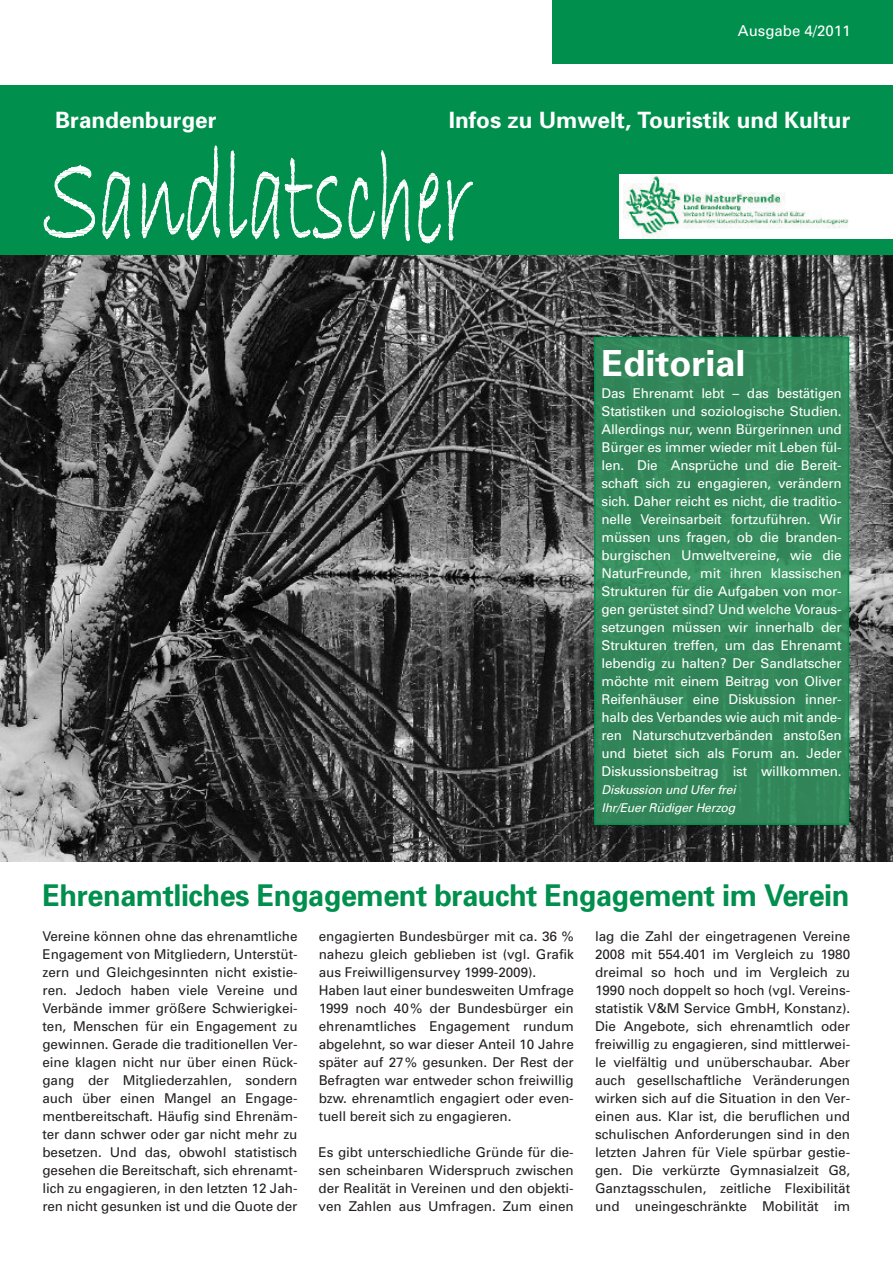
<style>
.page{position:relative;width:893px;height:1263px;background:#fff}
.page>*{position:absolute;margin:0;border:0;box-sizing:border-box;transform-origin:0 0}
.t1{font:700 36px "Univers";color:#fff}
.t2{font:700 30px "Univers";letter-spacing:-.015em;color:#008f4d;scale:.96 1}
.t3{font:700 22.5px "Univers";color:#fff}
.t4{font:15px "Univers";color:#fff}
.t5{font:13.5px/18px "Univers";letter-spacing:-.005em;color:#231f20;text-align:justify}
.t6{font:13.5px/18px "Univers";letter-spacing:-.015em;color:#fff;text-align:justify}
.t7{font:italic 12.15px/18px "Univers";letter-spacing:-.015em;color:#fff}
.s1{color:#008f4d}
</style>
<div class="page">
<div style="left:553px;top:0;width:340px;height:64px;background:#008f4d"></div>
<div style="left:0;top:85px;width:893px;height:170px;background:#008f4d"></div>
<div style="left:619px;top:174px;width:274px;height:65px;background:#fff"></div>
<img style="left:624px;top:175px;width:225px;height:63px">
<svg style="left:44px;top:146px;width:429px;height:97px"></svg>
<img style="left:0;top:255px;width:893px;height:606px">
<img style="left:597px;top:340px;width:249px;height:482px">
<div style="left:594px;top:337px;width:255px;height:488px;border:2px solid #008f4d"></div>
<p class="t4" style="left:738px;top:26px;width:114px">Ausgabe 4/2011</p>
<h3 class="t3" style="left:55px;top:112px;width:318px">Brandenburger <span class="s1">NaturFreunde</span></h3>
<h3 class="t3" style="left:449px;top:112px;width:403px">Infos zu Umwelt, Touristik und Kultur</h3>
<h1 class="t1" style="left:602px;top:350px;width:145px">Editorial</h1>
<p class="t6" style="left:601px;top:386px;width:242px">Das Ehrenamt lebt – das bestätigen Statistiken und soziologische Studien.<br>Allerdings nur, wenn Bürgerinnen und Bürger es immer wieder mit Leben fül&shy;len. Die Ansprüche und die Bereit&shy;schaft sich zu engagieren, verändern sich. Daher reicht es nicht, die traditio&shy;nelle Vereinsarbeit fortzuführen. Wir müssen uns fragen, ob die branden&shy;burgischen Umweltvereine, wie die NaturFreunde, mit ihren klassischen Strukturen für die Aufgaben von mor&shy;gen gerüstet sind? Und welche Voraus&shy;setzungen müssen wir innerhalb der Strukturen treffen, um das Ehrenamt lebendig zu halten? Der Sandlatscher möchte mit einem Beitrag von Oliver Reifenhäuser eine Diskussion inner&shy;halb des Verbandes wie auch mit ande&shy;ren Naturschutzverbänden anstoßen und bietet sich als Forum an. Jeder Diskussionsbeitrag ist willkommen.</p>
<p class="t7" style="left:602px;top:782px;width:136px">Diskussion und Ufer frei<br>Ihr/Euer Rüdiger Herzog</p>
<h2 class="t2" style="left:43px;top:884px;width:842px">Ehrenamtliches Engagement braucht Engagement im Verein</h2>
<p class="t5" style="left:42px;top:928px;width:257px">Vereine können ohne das ehrenamtliche Engagement von Mitgliedern, Unterstüt&shy;zern und Gleichgesinnten nicht existie&shy;ren. Jedoch haben viele Vereine und Verbände immer größere Schwierigkei&shy;ten, Menschen für ein Engagement zu gewinnen. Gerade die traditionellen Ver&shy;eine klagen nicht nur über einen Rück&shy;gang der Mitgliederzahlen, sondern auch über einen Mangel an Engage&shy;mentbereitschaft. Häufig sind Ehrenäm&shy;ter dann schwer oder gar nicht mehr zu besetzen. Und das, obwohl statistisch gesehen die Bereitschaft, sich ehrenamt&shy;lich zu engagieren, in den letzten 12 Jah&shy;ren nicht gesunken ist und die Quote der</p>
<p class="t5" style="left:319px;top:928px;width:257px;text-align:left">engagierten Bundesbürger mit ca. 36 % nahezu gleich geblieben ist (vgl. Grafik aus Freiwilligensurvey 1999-2009).<br>Haben laut einer bundesweiten Umfrage 1999 noch 40% der Bundesbürger ein ehrenamtliches Engagement rundum abgelehnt, so war dieser Anteil 10 Jahre später auf 27% gesunken. Der Rest der Befragten war entweder schon freiwillig bzw. ehrenamtlich engagiert oder even&shy;tuell bereit sich zu engagieren.</p>
<p class="t5" style="left:319px;top:1144px;width:257px">Es gibt unterschiedliche Gründe für die&shy;sen scheinbaren Widerspruch zwischen der Realität in Vereinen und den objekti&shy;ven Zahlen aus Umfragen. Zum einen</p>
<p class="t5" style="left:595px;top:928px;width:257px">lag die Zahl der eingetragenen Vereine 2008 mit 554.401 im Vergleich zu 1980 dreimal so hoch und im Vergleich zu 1990 noch doppelt so hoch (vgl. Vereins&shy;statistik V&amp;M Service GmbH, Konstanz).<br>Die Angebote, sich ehrenamtlich oder freiwillig zu engagieren, sind mittlerwei&shy;le vielfältig und unüberschaubar. Aber auch gesellschaftliche Veränderungen wirken sich auf die Situation in den Ver&shy;einen aus. Klar ist, die beruflichen und schulischen Anforderungen sind in den letzten Jahren für Viele spürbar gestie&shy;gen. Die verkürzte Gymnasialzeit G8, Ganztagsschulen, zeitliche Flexibilität und uneingeschränkte Mobilität im</p>
</div>
